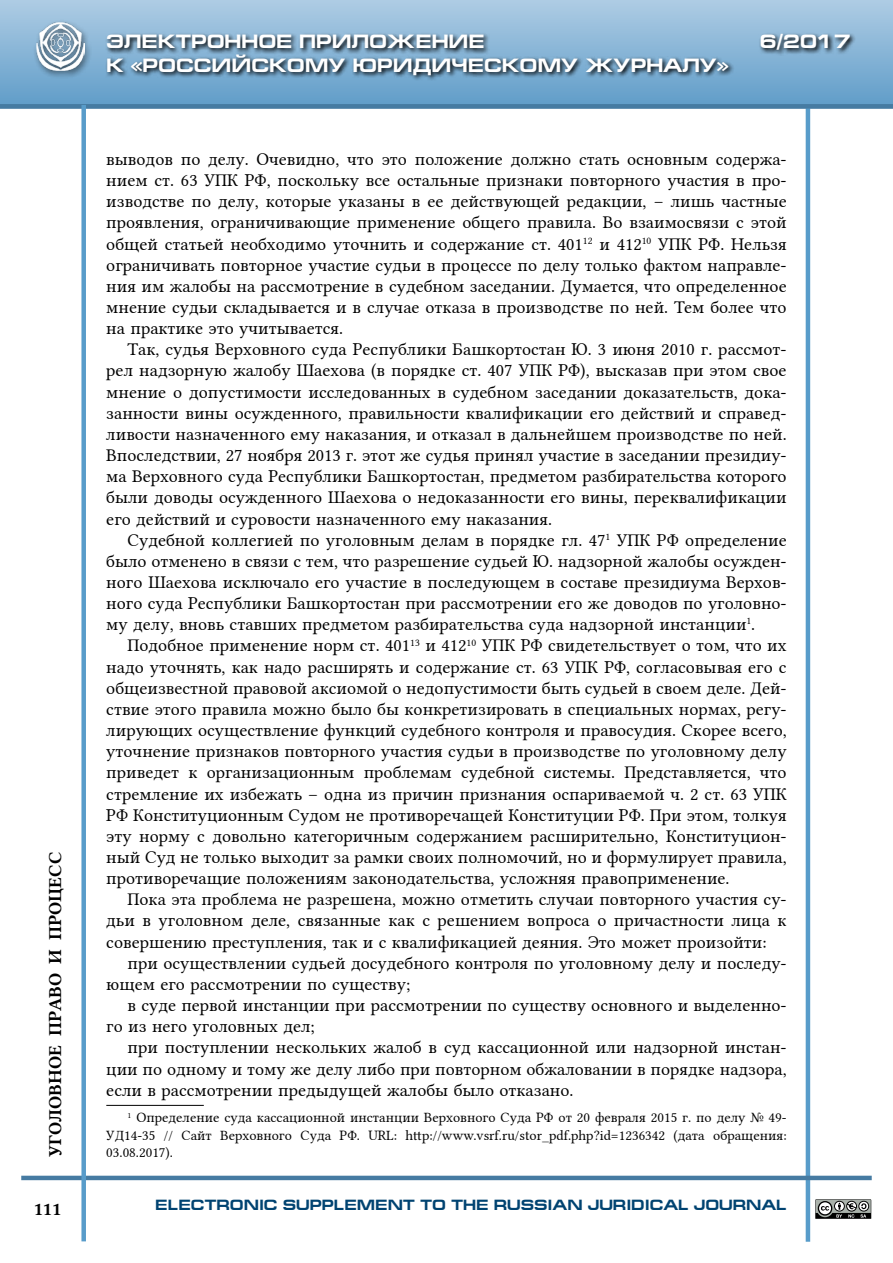
<style>
.page{position:relative;width:893px;height:1263px;background:#fff}
.page>*{position:absolute;margin:0;border:0;box-sizing:border-box;transform-origin:0 0}
.t1{font:700 19.5px "Europe Ext";color:#fff}
.t2{font:18px/21.1px "Lin Libertine";color:#000;text-align:justify}
.t3{font:18px "Lin Libertine B";color:#000}
.t4{font:700 15px "Europe Ext";color:#004371}
.t5{font:14.25px/17.1px "Lin Libertine";color:#000;text-align:justify}
</style>
<div class="page">
<hr style="left:806px;top:91px;width:4px;height:1151px;background:#589cca">
<hr style="left:21px;top:1176px;width:851px;height:4px;background:#467ba2">
<div style="left:0;top:0;width:893px;height:106px;background:linear-gradient(to bottom,#aecce4,#619dc9)"></div>
<div style="left:0;top:104px;width:893px;height:5px;background:#467ba2"></div>
<div style="left:81px;top:105px;width:5px;height:1136px;background:#589cca"></div>
<div style="left:33px;top:19px;width:59px;height:60px;background:#000;opacity:.63"></div>
<img style="left:37px;top:23px;width:47px;height:47px">
<svg style="left:105px;top:31px;width:751px;height:50px"></svg>
<svg style="left:815px;top:1199px;width:57px;height:20px"></svg>
<hr style="left:106px;top:1105px;width:98px;height:1px;background:#000">
<p class="t3" style="left:43px;top:1157px;width:307px;rotate:-90deg">УГОЛОВНОЕ ПРАВО И ПРОЦЕСС</p>
<p class="t3" style="left:33px;top:1197px;width:29px">111</p>
<p class="t1" style="left:106px;top:31px;width:380px">ЭЛЕКТРОННОЕ ПРИЛОЖЕНИЕ</p>
<p class="t1" style="left:760px;top:31px;width:92px">6/2017</p>
<p class="t1" style="left:106px;top:54px;width:624px">К «РОССИЙСКОМУ ЮРИДИЧЕСКОМУ ЖУРНАЛУ»</p>
<p class="t2" style="left:106px;top:147px;width:682px">выводов по делу. Очевидно, что это положение должно стать основным содержа&shy;нием ст. 63 УПК РФ, поскольку все остальные признаки повторного участия в про&shy;изводстве по делу, которые указаны в ее действующей редакции, – лишь частные проявления, ограничивающие применение общего правила. Во взаимосвязи с этой общей статьей необходимо уточнить и содержание ст. 401<sup>12</sup> и 412<sup>10</sup> УПК РФ. Нельзя ограничивать повторное участие судьи в процессе по делу только фактом направле&shy;ния им жалобы на рассмотрение в судебном заседании. Думается, что определенное мнение судьи складывается и в случае отказа в производстве по ней. Тем более что на практике это учитывается.</p>
<p class="t2" style="left:106px;top:337px;width:682px;text-indent:21px">Так, судья Верховного суда Республики Башкортостан Ю. 3 июня 2010 г. рассмот&shy;рел надзорную жалобу Шаехова (в порядке ст. 407 УПК РФ), высказав при этом свое мнение о допустимости исследованных в судебном заседании доказательств, дока&shy;занности вины осужденного, правильности квалификации его действий и справед&shy;ливости назначенного ему наказания, и отказал в дальнейшем производстве по ней.<br>Впоследствии, 27 ноября 2013 г. этот же судья принял участие в заседании президиу&shy;ма Верховного суда Республики Башкортостан, предметом разбирательства которого были доводы осужденного Шаехова о недоказанности его вины, переквалификации его действий и суровости назначенного ему наказания.</p>
<p class="t2" style="left:106px;top:527px;width:682px;text-indent:21px">Судебной коллегией по уголовным делам в порядке гл. 47<sup>1</sup> УПК РФ определение было отменено в связи с тем, что разрешение судьей Ю. надзорной жалобы осужден&shy;ного Шаехова исключало его участие в последующем в составе президиума Верхов&shy;ного суда Республики Башкортостан при рассмотрении его же доводов по уголовно&shy;му делу, вновь ставших предметом разбирательства суда надзорной инстанции<sup>1</sup>.</p>
<p class="t2" style="left:106px;top:633px;width:682px;text-indent:21px">Подобное применение норм ст. 401<sup>13</sup> и 412<sup>10</sup> УПК РФ свидетельствует о том, что их надо уточнять, как надо расширять и содержание ст. 63 УПК РФ, согласовывая его с общеизвестной правовой аксиомой о недопустимости быть судьей в своем деле. Дей&shy;ствие этого правила можно было бы конкретизировать в специальных нормах, регу&shy;лирующих осуществление функций судебного контроля и правосудия. Скорее всего, уточнение признаков повторного участия судьи в производстве по уголовному делу приведет к организационным проблемам судебной системы. Представляется, что стремление их избежать – одна из причин признания оспариваемой ч. 2 ст. 63 УПК РФ Конституционным Судом не противоречащей Конституции РФ. При этом, толкуя эту норму с довольно категоричным содержанием расширительно, Конституцион&shy;ный Суд не только выходит за рамки своих полномочий, но и формулирует правила, противоречащие положениям законодательства, усложняя правоприменение.</p>
<p class="t2" style="left:106px;top:887px;width:682px;text-indent:21px">Пока эта проблема не разрешена, можно отметить случаи повторного участия су&shy;дьи в уголовном деле, связанные как с решением вопроса о причастности лица к совершению преступления, так и с квалификацией деяния. Это может произойти:</p>
<p class="t2" style="left:106px;top:950px;width:682px;text-indent:21px">при осуществлении судьей досудебного контроля по уголовному делу и последу&shy;ющем его рассмотрении по существу;</p>
<p class="t2" style="left:106px;top:993px;width:682px;text-indent:21px">в суде первой инстанции при рассмотрении по существу основного и выделенно&shy;го из него уголовных дел;</p>
<p class="t2" style="left:106px;top:1035px;width:682px;text-indent:21px">при поступлении нескольких жалоб в суд кассационной или надзорной инстан&shy;ции по одному и тому же делу либо при повторном обжаловании в порядке надзора, если в рассмотрении предыдущей жалобы было отказано.</p>
<p class="t5" style="left:106px;top:1108px;width:682px;text-indent:21px"><sup>1</sup> Определение суда кассационной инстанции Верховного Суда РФ от 20 февраля 2015 г. по делу № 49- УД14-35 // Сайт Верховного Суда РФ. URL: http://www.vsrf.ru/stor_pdf.php?id=1236342 (дата обращения:<br>03.08.2017).</p>
<p class="t4" style="left:155px;top:1196px;width:633px">ELECTRONIC SUPPLEMENT TO THE RUSSIAN JURIDICAL JOURNAL</p>
</div>
